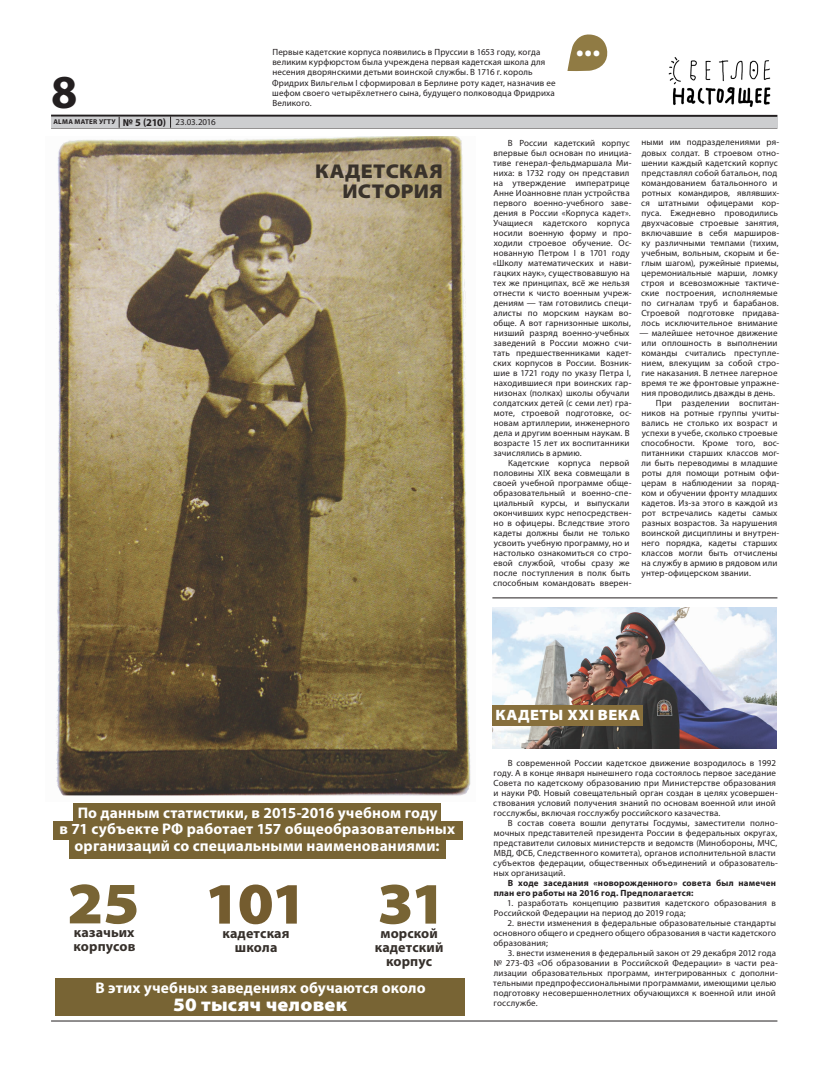
<style>
.page{position:relative;width:820px;height:1078px;background:#fff}
.page>*{position:absolute;margin:0;border:0;box-sizing:border-box;transform-origin:0 0}
.t1{font:900 semi-expanded 59px "Myriad Pro";color:#786434}
.t2{font:900 semi-expanded 59px "Myriad Pro";color:#745c2f}
.t3{font:700 47.4px "Myriad Pro";color:#231f20}
.t4{font:700 31.8px "Myriad Pro";color:#fff}
.t5{font:900 semi-expanded 20px/20px "Myriad Pro";letter-spacing:.015em;color:#39322b;text-align:right}
.t6{font:900 semi-expanded 19px "Myriad Pro";letter-spacing:.01em;color:#fff}
.t7{font:700 15.4px/16.5px "Myriad Pro";letter-spacing:.01em;color:#fff;text-align:center}
.t8{font:900 semi-expanded 15px "Myriad Pro";letter-spacing:.035em;color:#fff}
.t9{font:700 14px/14px "Myriad Pro";letter-spacing:.01em;color:#36302b;text-align:center}
.t10{font:9px/10px "Myriad Pro";letter-spacing:.015em;color:#231f20}
.t11{font:700 9px/10px "Myriad Pro";letter-spacing:.02em;color:#231f20}
.t12{font:700 7px "Myriad Pro";letter-spacing:.04em;color:#231f20}
.s1{font-size:10.5px}
.s2{font-weight:400;font-size:9px}
</style>
<div class="page">
<hr style="left:51px;top:128px;width:726px;height:1px;background:#231f20">
<hr style="left:51px;top:115px;width:726px;height:2px;background:#231f20">
<div style="left:51px;top:117px;width:726px;height:11px;background:#cdced0"></div>
<svg style="left:170px;top:116px;width:1px;height:12px"></svg>
<hr style="left:51px;top:1020px;width:726px;height:1px;background:#231f20">
<img style="left:668px;top:57px;width:103px;height:50px">
<img style="left:56px;top:136px;width:415px;height:660px">
<img style="left:492px;top:607px;width:283px;height:140px">
<div style="left:492px;top:705px;width:150px;height:20px;background:#876f3c"></div>
<div style="left:55px;top:978px;width:410px;height:37px;background:#786434"></div>
<div style="left:74px;top:803px;width:367px;height:19px;background:#786434"></div>
<div style="left:53px;top:821px;width:410px;height:19px;background:#786434"></div>
<div style="left:70px;top:839px;width:376px;height:19px;background:#786434"></div>
<hr style="left:492px;top:597px;width:285px;height:1px;background:#231f20">
<svg style="left:567px;top:34px;width:41px;height:37px"></svg>
<h2 class="t3" style="left:51px;top:61px;width:28px">8</h2>
<p class="t12" style="left:53px;top:117px;width:164px">ALMA MATER УГТУ <span class="s1">№ 5 (210)</span> <span class="s2">23.03.2016</span></p>
<p class="t10" style="left:272px;top:47px;width:285px">Первые кадетские корпуса появились в Пруссии в 1653 году, когда великим курфюрстом была учреждена первая кадетская школа для несения дворянскими детьми воинской службы. В 1716 г. король Фридрих Вильгельм I сформировал в Берлине роту кадет, назначив ее шефом своего четырёхлетнего сына, будущего полководца Фридриха Великого.</p>
<p class="t10" style="left:492px;top:137px;width:140px;text-indent:15px">В России кадетский корпус впервые был основан по инициа&shy;тиве генерал-фельдмаршала Ми&shy;ниха: в 1732 году он представил на утверждение императрице<br>Анне Иоанновне план устройства первого военно-учебного заве&shy;дения в России «Корпуса кадет».<br>Учащиеся кадетского корпуса носили военную форму и про&shy;ходили строевое обучение. Ос&shy;нованную Петром I в 1701 году «Школу математических и нави&shy;гацких наук», существовавшую на тех же принципах, всё же нельзя отнести к чисто военным учреж&shy;дениям — там готовились специ&shy;алисты по морским наукам во&shy;обще. А вот гарнизонные школы, низший разряд военно-учебных заведений в России можно счи&shy;тать предшественниками кадет&shy;ских корпусов в России. Возник&shy;шие в 1721 году по указу Петра I, находившиеся при воинских гар&shy;низонах (полках) школы обучали солдатских детей (с семи лет) гра&shy;моте, строевой подготовке, ос&shy;новам артиллерии, инженерного дела и другим военным наукам. В возрасте 15 лет их воспитанники зачислялись в армию.</p>
<p class="t10" style="left:493px;top:457px;width:140px;text-indent:15px">Кадетские корпуса первой половины XIX века совмещали в своей учебной программе обще&shy;образовательный и военно-спе&shy;циальный курсы, и выпускали окончивших курс непосредствен&shy;но в офицеры. Вследствие этого кадеты должны были не только усвоить учебную программу, но и настолько ознакомиться со стро&shy;евой службой, чтобы сразу же после поступления в полк быть способным командовать вверен-</p>
<h3 class="t4" style="left:575px;top:25px;width:26px">...</h3>
<h3 class="t5" style="left:315px;top:161px;width:129px">КАДЕТСКАЯ<br>ИСТОРИЯ</h3>
<p class="t10" style="left:641px;top:137px;width:140px">ными им подразделениями ря&shy;довых солдат. В строевом отно&shy;шении каждый кадетский корпус представлял собой батальон, под командованием батальонного и ротных командиров, являвших&shy;ся штатными офицерами кор&shy;пуса. Ежедневно проводились двухчасовые строевые занятия, включавшие в себя марширов&shy;ку различными темпами (тихим, учебным, вольным, скорым и бе&shy;глым шагом), ружейные приемы, церемониальные марши, ломку строя и всевозможные тактиче&shy;ские построения, исполняемые по сигналам труб и барабанов.<br>Строевой подготовке придава&shy;лось исключительное внимание</p>
<p class="t10" style="left:639px;top:327px;width:140px">— малейшее неточное движение</p>
<p class="t10" style="left:641px;top:337px;width:137px">или оплошность в выполнении</p>
<p class="t10" style="left:641px;top:347px;width:139px">команды считались преступле-</p>
<p class="t10" style="left:641px;top:357px;width:139px">нием, влекущим за собой стро-</p>
<p class="t10" style="left:641px;top:367px;width:137px">гие наказания. В летнее лагерное</p>
<p class="t10" style="left:641px;top:377px;width:139px">время те же фронтовые упражне-</p>
<p class="t10" style="left:641px;top:387px;width:135px">ния проводились дважды в день.</p>
<p class="t10" style="left:655px;top:397px;width:125px">При разделении воспитан-</p>
<p class="t10" style="left:641px;top:407px;width:139px">ников на ротные группы учиты-</p>
<p class="t10" style="left:641px;top:417px;width:137px">вались не столько их возраст и</p>
<p class="t10" style="left:641px;top:427px;width:137px">успехи в учебе, сколько строевые</p>
<p class="t10" style="left:641px;top:437px;width:140px">способности. Кроме того, вос-</p>
<p class="t10" style="left:641px;top:447px;width:139px">питанники старших классов мог-</p>
<p class="t10" style="left:641px;top:457px;width:137px">ли быть переводимы в младшие</p>
<p class="t10" style="left:641px;top:467px;width:139px">роты для помощи ротным офи-</p>
<p class="t10" style="left:641px;top:477px;width:139px">церам в наблюдении за поряд-</p>
<p class="t10" style="left:641px;top:487px;width:137px">ком и обучении фронту младших</p>
<p class="t10" style="left:641px;top:497px;width:137px">кадетов. Из-за этого в каждой из</p>
<p class="t10" style="left:641px;top:507px;width:137px">рот встречались кадеты самых</p>
<p class="t10" style="left:641px;top:517px;width:137px">разных возрастов. За нарушения</p>
<p class="t10" style="left:641px;top:527px;width:139px">воинской дисциплины и внутрен-</p>
<p class="t10" style="left:641px;top:537px;width:137px">него порядка, кадеты старших</p>
<p class="t10" style="left:641px;top:547px;width:137px">классов могли быть отчислены</p>
<p class="t10" style="left:641px;top:557px;width:137px">на службу в армию в рядовом или</p>
<p class="t10" style="left:641px;top:567px;width:111px">унтер-офицерском звании.</p>
<h3 class="t8" style="left:495px;top:706px;width:146px">КАДЕТЫ XXI ВЕКА</h3>
<h3 class="t7" style="left:59px;top:803px;width:397px">По данным статистики, в 2015-2016 учебном году<br>в 71 субъекте РФ работает 157 общеобразовательных организаций со специальными наименованиями:</h3>
<h1 class="t1" style="left:67px;top:869px;width:74px">25</h1>
<h3 class="t9" style="left:73px;top:925px;width:63px;text-align:left">казачьих корпусов</h3>
<h1 class="t1" style="left:377px;top:869px;width:71px">31</h1>
<h3 class="t9" style="left:374px;top:925px;width:70px">морской кадетский корпус</h3>
<h3 class="t7" style="left:95px;top:978px;width:331px">В этих учебных заведениях обучаются около</h3>
<h3 class="t6" style="left:173px;top:993px;width:175px">50 тысяч человек</h3>
<h1 class="t2" style="left:204px;top:869px;width:105px">101</h1>
<h3 class="t9" style="left:222px;top:925px;width:69px">кадетская школа</h3>
<p class="t10" style="left:493px;top:757px;width:286px;text-indent:15px">В современной России кадетское движение возродилось в 1992 году. А в конце января нынешнего года состоялось первое заседание Совета по кадетскому образованию при Министерстве образования и науки РФ. Новый совещательный орган создан в целях усовершен&shy;ствования условий получения знаний по основам военной или иной госслужбы, включая госслужбу российского казачества.</p>
<p class="t10" style="left:493px;top:817px;width:286px;text-indent:15px">В состав совета вошли депутаты Госдумы, заместители полно&shy;мочных представителей президента России в федеральных округах, представители силовых министерств и ведомств (Минобороны, МЧС, МВД, ФСБ, Следственного комитета), органов исполнительной власти субъектов федерации, общественных объединений и образователь&shy;ных организаций.</p>
<p class="t11" style="left:493px;top:877px;width:283px;text-indent:14px">В ходе заседания «новорожденного» совета был намечен план его работы на 2016 год. Предполагается:</p>
<p class="t10" style="left:493px;top:897px;width:284px;text-indent:13px">1. разработать концепцию развития кадетского образования в<br>Российской Федерации на период до 2019 года;</p>
<p class="t10" style="left:493px;top:917px;width:284px;text-align:justify;text-indent:14px">2. внести изменения в федеральные образовательные стандарты основного общего и среднего общего образования в части кадетского образования;</p>
<p class="t10" style="left:493px;top:947px;width:286px;text-indent:14px">3. внести изменения в федеральный закон от 29 декабря 2012 года № 273-ФЗ «Об образовании в Российской Федерации» в части реа&shy;лизации образовательных программ, интегрированных с дополни&shy;тельными предпрофессиональными программами, имеющими целью подготовку несовершеннолетних обучающихся к военной или иной госслужбе.</p>
</div>
